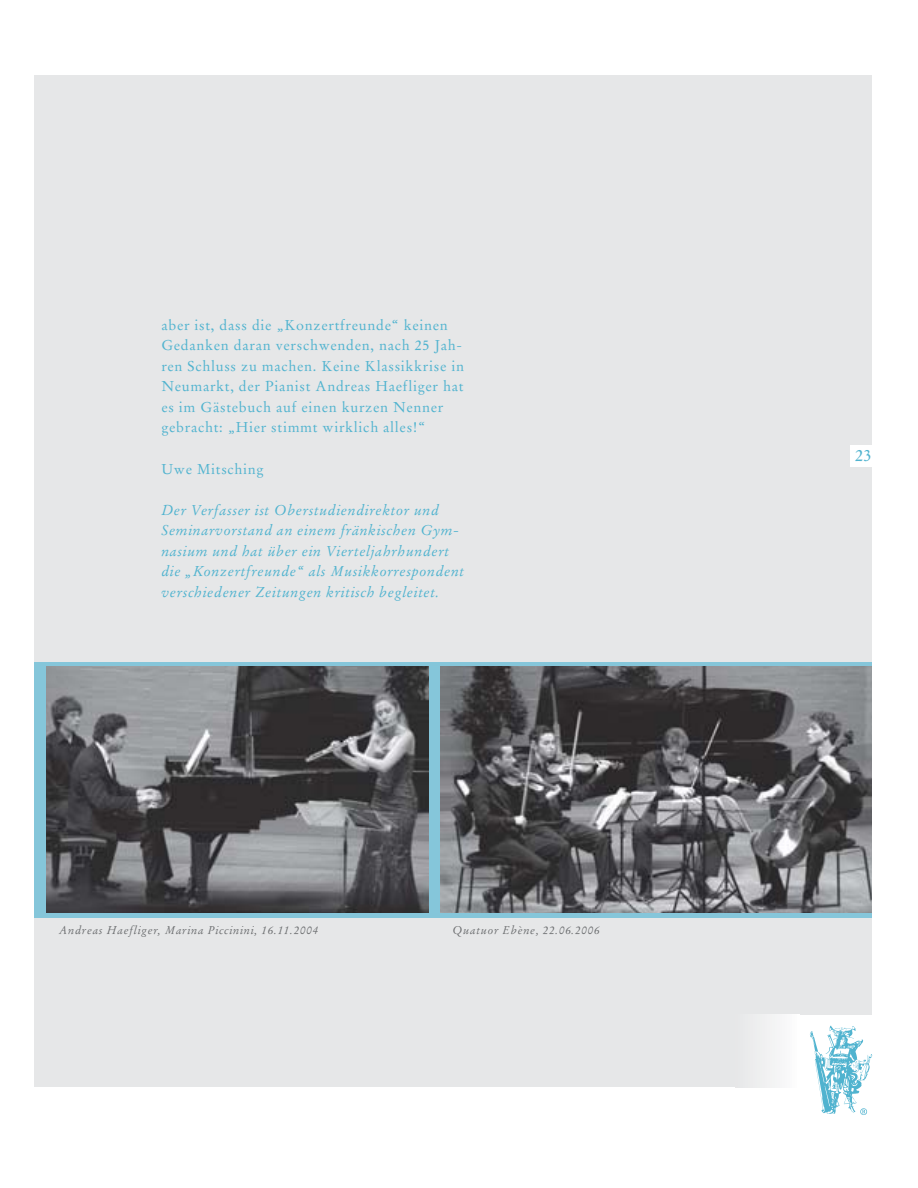
<style>
.page{position:relative;width:918px;height:1188px;background:#fff}
.page>*{position:absolute;margin:0;border:0;box-sizing:border-box;transform-origin:0 0}
.t1{font:16.5px "Stempel Garamond";color:#50b3cf}
.t2{font:14.25px/20.5px "Stempel Garamond";letter-spacing:.05em;color:#50b3cf}
.t3{font:italic 14.25px/20.5px "Stempel Garamond";letter-spacing:.04em;color:#50b3cf}
.t4{font:italic 11.25px "Stempel Garamond";letter-spacing:.06em;color:#6c6e70}
</style>
<div class="page">
<div style="left:34px;top:75px;width:837px;height:1012px;background:#e6e7e8"></div>
<div style="left:735px;top:1015px;width:64px;height:72px;background:#f1f1f2"></div>
<div style="left:799px;top:1015px;width:72px;height:72px;background:#fff"></div>
<img style="left:810px;top:1025px;width:63px;height:90px">
<div style="left:850px;top:445px;width:34px;height:21px;background:#fff"></div>
<div style="left:34px;top:662px;width:837px;height:255px;background:#85c6da"></div>
<img style="left:441px;top:666px;width:430px;height:247px">
<img style="left:47px;top:666px;width:382px;height:247px">
<p class="t2" style="left:161px;top:316px;width:304px">aber ist, dass die „Konzertfreunde“ keinen Gedanken daran verschwenden, nach 25 Jah&shy;ren Schluss zu machen. Keine Klassikkrise in Neumarkt, der Pianist Andreas Haefliger hat es im Gästebuch auf einen kurzen Nenner gebracht: „Hier stimmt wirklich alles!“</p>
<p class="t2" style="left:161px;top:460px;width:104px">Uwe Mitsching</p>
<p class="t3" style="left:161px;top:501px;width:305px">Der Verfasser ist Oberstudiendirektor und Seminarvorstand an einem fränkischen Gym&shy;nasium und hat über ein Vierteljahrhundert die „Konzertfreunde“ als Musikkorrespondent verschiedener Zeitungen kritisch begleitet.</p>
<p class="t4" style="left:59px;top:926px;width:260px">Andreas Haefliger, Marina Piccinini, 16.11.2004</p>
<p class="t4" style="left:453px;top:926px;width:149px">Quatuor Ebène, 22.06.2006</p>
<p class="t1" style="left:855px;top:449px;width:18px">23</p>
</div>
